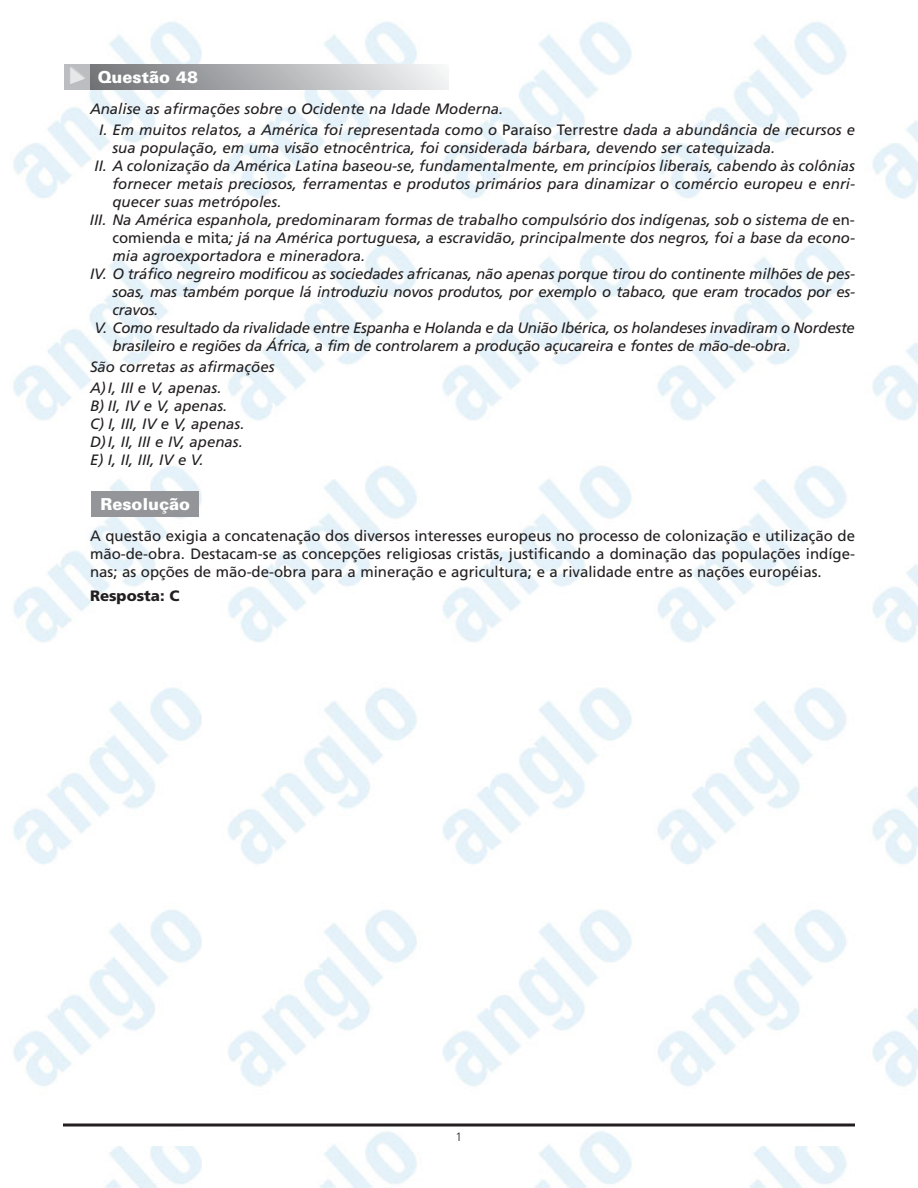
<style>
.page{position:relative;width:918px;height:1188px;background:#fff}
.page>*{position:absolute;margin:0;border:0;box-sizing:border-box;transform-origin:0 0}
.t1{font:900 16.5px "Univers";color:#fff}
.t2{font:italic 15px/18px "Frutiger";color:#231f20}
.t3{font:15px/18px "Frutiger";color:#231f20;text-align:justify}
.t4{font:900 15px "Frutiger";color:#231f20}
.t5{font:300 12px "Frutiger";color:#231f20}
.s1{font-style:normal}
</style>
<div class="page">
<img style="left:13px;top:22px;width:905px;height:1166px">
<hr style="left:63px;top:1124px;width:792px;height:2px;background:#231f20">
<div style="left:63px;top:1131px;width:144px;height:15px;background:#fff"></div>
<div style="left:747px;top:1131px;width:108px;height:15px;background:#fff"></div>
<div style="left:92px;top:491px;width:108px;height:26px;background:#939598"></div>
<div style="left:89px;top:64px;width:360px;height:26px;background:linear-gradient(to right,#717376,#f3f4f5)"></div>
<div style="left:64px;top:64px;width:26px;height:26px;background:#bbbdc0"></div>
<p class="t1" style="left:98px;top:71px;width:102px">Questão 48</p>
<p class="t2" style="left:99px;top:99px;width:757px;line-height:21px;text-indent:-9px">Analise as afirmações sobre o Ocidente na Idade Moderna.<br>I. Em muitos relatos, a América foi representada como o <span class="s1">Paraíso Terrestre</span> dada a abundância de recursos e</p>
<p class="t2" style="left:112px;top:140px;width:664px">sua população, em uma visão etnocêntrica, foi considerada bárbara, devendo ser catequizada.</p>
<p class="t2" style="left:95px;top:158px;width:762px">II. A colonização da América Latina baseou-se, fundamentalmente, em princípios liberais, cabendo às colônias</p>
<p class="t2" style="left:112px;top:176px;width:744px">fornecer metais preciosos, ferramentas e produtos primários para dinamizar o comércio europeu e enri-</p>
<p class="t2" style="left:112px;top:194px;width:171px">quecer suas metrópoles.</p>
<p class="t2" style="left:90px;top:212px;width:767px">III. Na América espanhola, predominaram formas de trabalho compulsório dos indígenas, sob o sistema de <span class="s1">en-</span></p>
<p class="t2" style="left:112px;top:230px;width:744px"><span class="s1">comienda</span> e <span class="s1">mita</span>; já na América portuguesa, a escravidão, principalmente dos negros, foi a base da econo-</p>
<p class="t2" style="left:113px;top:248px;width:254px">mia agroexportadora e mineradora.</p>
<p class="t2" style="left:90px;top:266px;width:767px">IV. O tráfico negreiro modificou as sociedades africanas, não apenas porque tirou do continente milhões de pes-</p>
<p class="t2" style="left:113px;top:284px;width:744px">soas, mas também porque lá introduziu novos produtos, por exemplo o tabaco, que eram trocados por es-</p>
<p class="t2" style="left:113px;top:302px;width:47px">cravos.</p>
<p class="t2" style="left:95px;top:320px;width:762px">V. Como resultado da rivalidade entre Espanha e Holanda e da União Ibérica, os holandeses invadiram o Nordeste</p>
<p class="t2" style="left:113px;top:338px;width:680px">brasileiro e regiões da África, a fim de controlarem a produção açucareira e fontes de mão-de-obra.</p>
<p class="t2" style="left:90px;top:357px;width:186px;line-height:21px">São corretas as afirmações<br>A) I, III e V, apenas.</p>
<p class="t2" style="left:90px;top:398px;width:156px">B) II, IV e V, apenas.<br>C) I, III, IV e V, apenas.<br>D) I, II, III e IV, apenas.<br>E) I, II, III, IV e V.</p>
<p class="t1" style="left:100px;top:498px;width:91px">Resolução</p>
<p class="t3" style="left:90px;top:528px;width:767px">A questão exigia a concatenação dos diversos interesses europeus no processo de colonização e utilização de mão-de-obra. Destacam-se as concepções religiosas cristãs, justificando a dominação das populações indíge&shy;nas; as opções de mão-de-obra para a mineração e agricultura; e a rivalidade entre as nações européias.</p>
<p class="t4" style="left:90px;top:590px;width:91px">Resposta: C</p>
<p class="t5" style="left:456px;top:1132px;width:8px">1</p>
</div>
